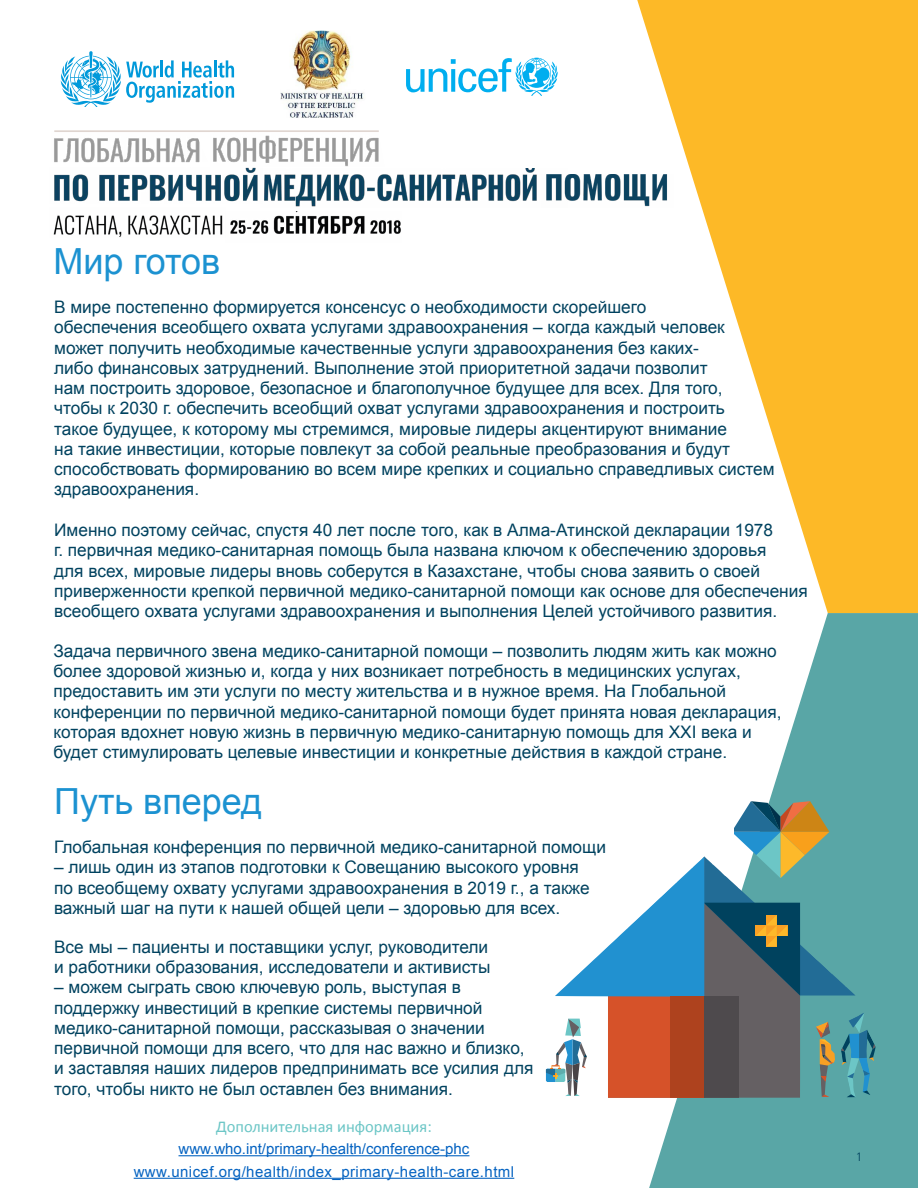
<style>
.page{position:relative;width:918px;height:1188px;background:#fff}
.page>*{position:absolute;margin:0;border:0;box-sizing:border-box;transform-origin:0 0}
.t1{font:36px "Arial";color:#1c92d1}
.t2{font:17.25px/20.2px "Arial";color:#00425f}
.t3{font:16.5px "Calibri";color:#6cc6c6}
.t4{font:15px/22.5px "Arial";letter-spacing:.03em;color:#0563c1;text-align:center}
.t5{font:300 12px "Frutiger CE";color:#00425f}
</style>
<div class="page">
<svg style="left:649px;top:613px;width:269px;height:575px;fill:#59a6a6"></svg>
<svg style="left:637px;top:0;width:281px;height:613px;fill:#fdb927"></svg>
<svg style="left:61px;top:51px;width:173px;height:56px"></svg>
<img style="left:280px;top:30px;width:84px;height:88px">
<hr style="left:54px;top:130px;width:325px;height:2px;background:#e0d6d1">
<svg style="left:406px;top:58px;width:152px;height:38px"></svg>
<svg style="left:816px;top:1022px;width:19px;height:75px"></svg>
<svg style="left:841px;top:1013px;width:35px;height:84px"></svg>
<div style="left:739px;top:997px;width:61px;height:101px;background:#656063"></div>
<div style="left:608px;top:952px;width:96px;height:146px;background:#d65229"></div>
<div style="left:670px;top:997px;width:35px;height:101px;background:#ae421e"></div>
<div style="left:704px;top:997px;width:35px;height:101px;background:#4e4a4d"></div>
<svg style="left:546px;top:1019px;width:41px;height:77px"></svg>
<svg style="left:555px;top:801px;width:314px;height:196px"></svg>
<hr style="left:179px;top:1155px;width:290px;height:1px;background:#0563c1">
<hr style="left:134px;top:1178px;width:380px;height:1px;background:#0563c1">
<img style="left:53px;top:215px;width:170px;height:22px">
<img style="left:230px;top:212px;width:171px;height:22px">
<img style="left:54px;top:130px;width:155px;height:32px">
<img style="left:54px;top:167px;width:204px;height:35px">
<img style="left:213px;top:135px;width:166px;height:32px">
<img style="left:264px;top:168px;width:273px;height:39px">
<img style="left:546px;top:174px;width:128px;height:34px">
<h1 class="t1" style="left:53px;top:238px;width:168px">Мир готов</h1>
<p class="t2" style="left:54px;top:297px;width:722px">В мире постепенно формируется консенсус о необходимости скорейшего<br>обеспечения всеобщего охвата услугами здравоохранения – когда каждый человек может получить необходимые качественные услуги здравоохранения без каких-<br>либо финансовых затруднений. Выполнение этой приоритетной задачи позволит<br>нам построить здоровое, безопасное и благополучное будущее для всех. Для того, чтобы к 2030 г. обеспечить всеобщий охват услугами здравоохранения и построить<br>такое будущее, к которому мы стремимся, мировые лидеры акцентируют внимание<br>на такие инвестиции, которые повлекут за собой реальные преобразования и будут способствовать формированию во всем мире крепких и социально справедливых систем здравоохранения.</p>
<p class="t2" style="left:54px;top:520px;width:755px">Именно поэтому сейчас, спустя 40 лет после того, как в Алма-Атинской декларации 1978<br>г. первичная медико-санитарная помощь была названа ключом к обеспечению здоровья<br>для всех, мировые лидеры вновь соберутся в Казахстане, чтобы снова заявить о своей приверженности крепкой первичной медико-санитарной помощи как основе для обеспечения всеобщего охвата услугами здравоохранения и выполнения Целей устойчивого развития.</p>
<p class="t2" style="left:53px;top:641px;width:730px">Задача первичного звена медико-санитарной помощи – позволить людям жить как можно более здоровой жизнью и, когда у них возникает потребность в медицинских услугах, предоставить им эти услуги по месту жительства и в нужное время. На Глобальной конференции по первичной медико-санитарной помощи будет принята новая декларация, которая вдохнет новую жизнь в первичную медико-санитарную помощь для XXI века и будет стимулировать целевые инвестиции и конкретные действия в каждой стране.</p>
<h1 class="t1" style="left:54px;top:778px;width:210px">Путь вперед</h1>
<p class="t2" style="left:54px;top:837px;width:554px">Глобальная конференция по первичной медико-санитарной помощи</p>
<p class="t2" style="left:54px;top:857px;width:537px">– лишь один из этапов подготовки к Совещанию высокого уровня по всеобщему охвату услугами здравоохранения в 2019 г., а также важный шаг на пути к нашей общей цели – здоровью для всех.</p>
<p class="t2" style="left:54px;top:937px;width:438px">Все мы – пациенты и поставщики услуг, руководители и работники образования, исследователи и активисты</p>
<p class="t2" style="left:54px;top:977px;width:481px">– можем сыграть свою ключевую роль, выступая в поддержку инвестиций в крепкие системы первичной медико-санитарной помощи, рассказывая о значении первичной помощи для всего, что для нас важно и близко, и заставляя наших лидеров предпринимать все усилия для того, чтобы никто не был оставлен без внимания.</p>
<p class="t3" style="left:216px;top:1116px;width:217px">Дополнительная информация:</p>
<p class="t4" style="left:134px;top:1138px;width:382px">www.who.int/primary-health/conference-phc www.unicef.org/health/index_primary-health-care.html</p>
<p class="t5" style="left:856px;top:1150px;width:8px">1</p>
</div>
